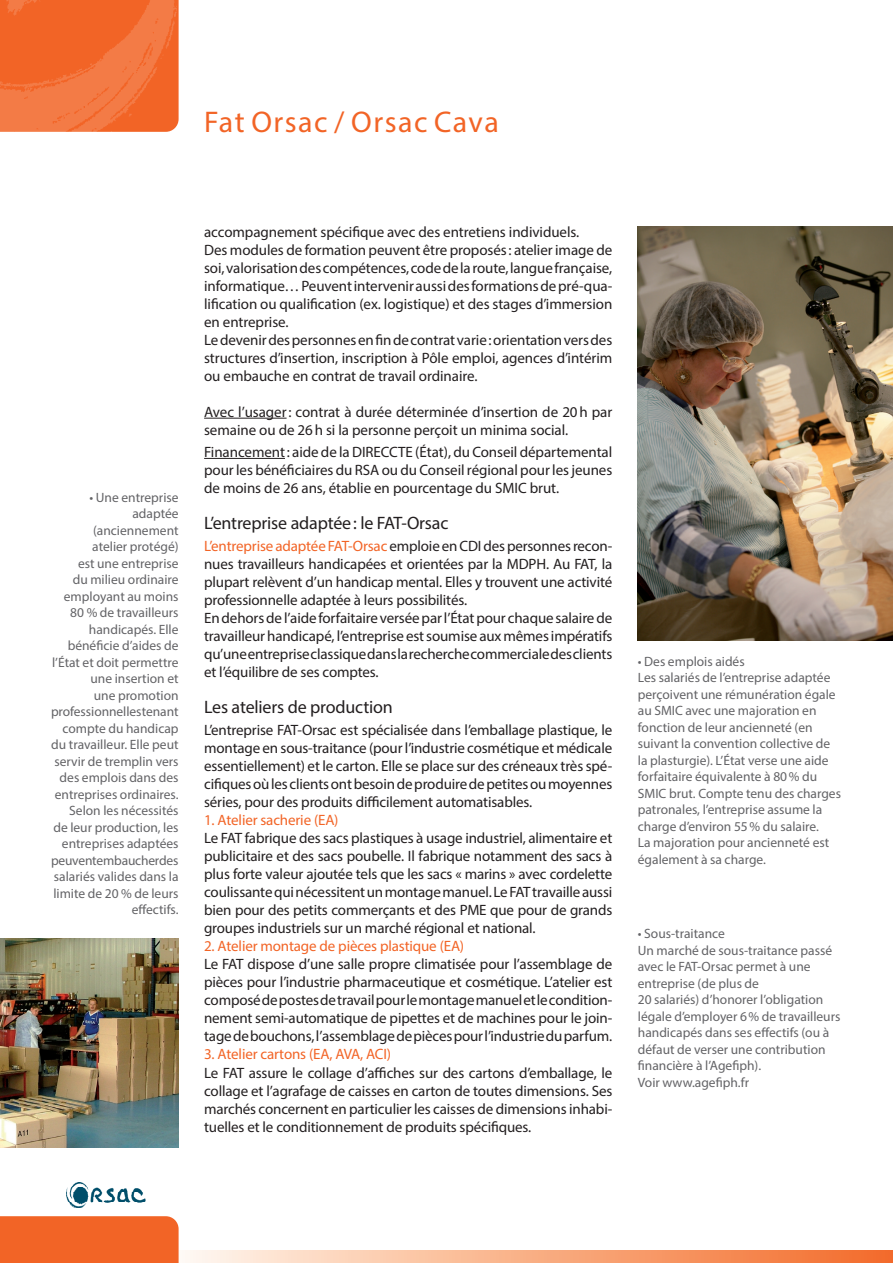
<style>
.page{position:relative;width:893px;height:1263px;background:#fff}
.page>*{position:absolute;margin:0;border:0;box-sizing:border-box;transform-origin:0 0}
.le_mien{font:30px "Myriad Pro";letter-spacing:.05em;color:#f26426}
.Titre_brève{font:18px "Myriad Pro";letter-spacing:-.01em;color:#231f20}
.texte_central{font:15px/18px "Myriad Pro";letter-spacing:-.01em;color:#231f20;text-align:justify}
.texte_central-2{font:15px "Myriad Pro";letter-spacing:-.01em;color:#f26426}
.PB-txt{font:13.5px/16.5px "Myriad Pro";color:#636366}
.PB-titre{font:13.5px/16.5px "Myriad Pro";color:#636366;text-align:right}
.s1{color:#f26426}
</style>
<div class="page">
<svg style="left:185px;top:1250px;width:708px;height:13px;background:#f8af87"></svg>
<div style="left:0;top:1216px;width:179px;height:47px;background:#f26426"></div>
<img style="left:0;top:0;width:179px;height:132px">
<hr style="left:204px;top:418px;width:83px;height:1px;background:#231f20">
<hr style="left:204px;top:458px;width:81px;height:1px;background:#231f20">
<img style="left:638px;top:226px;width:255px;height:415px">
<img style="left:0;top:939px;width:179px;height:208px">
<img style="left:67px;top:1182px;width:79px;height:25px">
<p class="le_mien" style="left:204px;top:103px;width:296px">Fat Orsac / Orsac Cava</p>
<p class="PB-titre" style="left:51px;top:489px;width:129px">• Une entreprise adaptée (anciennement<br>atelier protégé)<br>est une entreprise<br>du milieu ordinaire employant au moins<br>80 % de travailleurs handicapés. Elle bénéficie d’aides de l’État et doit permettre une insertion et<br>une promotion professionnelles tenant compte du handicap du travailleur. Elle peut servir de tremplin vers des emplois dans des entreprises ordinaires.<br>Selon les nécessités<br>de leur production, les entreprises adaptées peuvent embaucher des salariés valides dans la limite de 20 % de leurs effectifs.</p>
<p class="texte_central" style="left:204px;top:222px;width:377px">accompagnement spécifique avec des entretiens individuels.</p>
<p class="texte_central" style="left:204px;top:240px;width:410px">Des modules de formation peuvent être proposés: atelier image de soi, valorisation des compétences, code de la route, langue française, informatique… Peuvent intervenir aussi des formations de pré-qua&shy;lification ou qualification (ex. logistique) et des stages d’immersion en entreprise.</p>
<p class="texte_central" style="left:204px;top:330px;width:410px">Le devenir des personnes en fin de contrat varie: orientation vers des structures d’insertion, inscription à Pôle emploi, agences d’intérim ou embauche en contrat de travail ordinaire.</p>
<p class="texte_central" style="left:204px;top:402px;width:410px">Avec l’usager: contrat à durée déterminée d’insertion de 20h par semaine ou de 26h si la personne perçoit un minima social.</p>
<p class="texte_central" style="left:204px;top:443px;width:410px">Financement: aide de la DIRECCTE (État), du Conseil départemental pour les bénéficiaires du RSA ou du Conseil régional pour les jeunes de moins de 26 ans, établie en pourcentage du SMIC brut.</p>
<p class="Titre_brève" style="left:204px;top:512px;width:246px">L’entreprise adaptée: le FAT-Orsac</p>
<p class="texte_central" style="left:204px;top:537px;width:410px"><span class="s1">L’entreprise adaptée FAT-Orsac</span> emploie en CDI des personnes recon&shy;nues travailleurs handicapées et orientées par la MDPH. Au FAT, la plupart relèvent d’un handicap mental. Elles y trouvent une activité professionnelle adaptée à leurs possibilités.</p>
<p class="texte_central" style="left:204px;top:609px;width:410px">En dehors de l’aide forfaitaire versée par l’État pour chaque salaire de travailleur handicapé, l’entreprise est soumise aux mêmes impératifs qu’une entreprise classique dans la recherche commerciale des clients et l’équilibre de ses comptes.</p>
<p class="Titre_brève" style="left:204px;top:696px;width:190px">Les ateliers de production</p>
<p class="texte_central" style="left:204px;top:721px;width:410px">L’entreprise FAT-Orsac est spécialisée dans l’emballage plastique, le montage en sous-traitance (pour l’industrie cosmétique et médicale essentiellement) et le carton. Elle se place sur des créneaux très spé&shy;cifiques où les clients ont besoin de produire de petites ou moyennes séries, pour des produits difficilement automatisables.</p>
<p class="texte_central-2" style="left:204px;top:811px;width:136px">1. Atelier sacherie (EA)</p>
<p class="texte_central" style="left:204px;top:829px;width:410px">Le FAT fabrique des sacs plastiques à usage industriel, alimentaire et publicitaire et des sacs poubelle. Il fabrique notamment des sacs à plus forte valeur ajoutée tels que les sacs « marins » avec cordelette coulissante qui nécessitent un montage manuel. Le FAT travaille aussi bien pour des petits commerçants et des PME que pour de grands groupes industriels sur un marché régional et national.</p>
<p class="texte_central-2" style="left:204px;top:937px;width:262px">2. Atelier montage de pièces plastique (EA)</p>
<p class="texte_central" style="left:204px;top:955px;width:410px">Le FAT dispose d’une salle propre climatisée pour l’assemblage de pièces pour l’industrie pharmaceutique et cosmétique. L’atelier est composé de postes de travail pour le montage manuel et le condition&shy;nement semi-automatique de pipettes et de machines pour le join&shy;tage de bouchons, l’assemblage de pièces pour l’industrie du parfum.</p>
<p class="texte_central-2" style="left:204px;top:1045px;width:188px">3. Atelier cartons (EA, AVA, ACI)</p>
<p class="texte_central" style="left:204px;top:1063px;width:410px">Le FAT assure le collage d’affiches sur des cartons d’emballage, le collage et l’agrafage de caisses en carton de toutes dimensions. Ses marchés concernent en particulier les caisses de dimensions inhabi&shy;tuelles et le conditionnement de produits spécifiques.</p>
<p class="PB-titre" style="left:638px;top:652px;width:108px">• Des emplois aidés</p>
<p class="PB-txt" style="left:638px;top:669px;width:205px">Les salariés de l’entreprise adaptée perçoivent une rémunération égale au SMIC avec une majoration en fonction de leur ancienneté (en suivant la convention collective de la plasturgie). L’État verse une aide forfaitaire équivalente à 80% du SMIC brut. Compte tenu des charges patronales, l’entreprise assume la charge d’environ 55% du salaire.<br>La majoration pour ancienneté est également à sa charge.</p>
<p class="PB-titre" style="left:638px;top:925px;width:89px">• Sous-traitance</p>
<p class="PB-txt" style="left:638px;top:941px;width:204px">Un marché de sous-traitance passé avec le FAT-Orsac permet à une entreprise (de plus de<br>20 salariés) d’honorer l’obligation légale d’employer 6% de travailleurs handicapés dans ses effectifs (ou à défaut de verser une contribution financière à l’Agefiph).</p>
<p class="PB-txt" style="left:638px;top:1073px;width:113px">Voir www.agefiph.fr</p>
</div>
